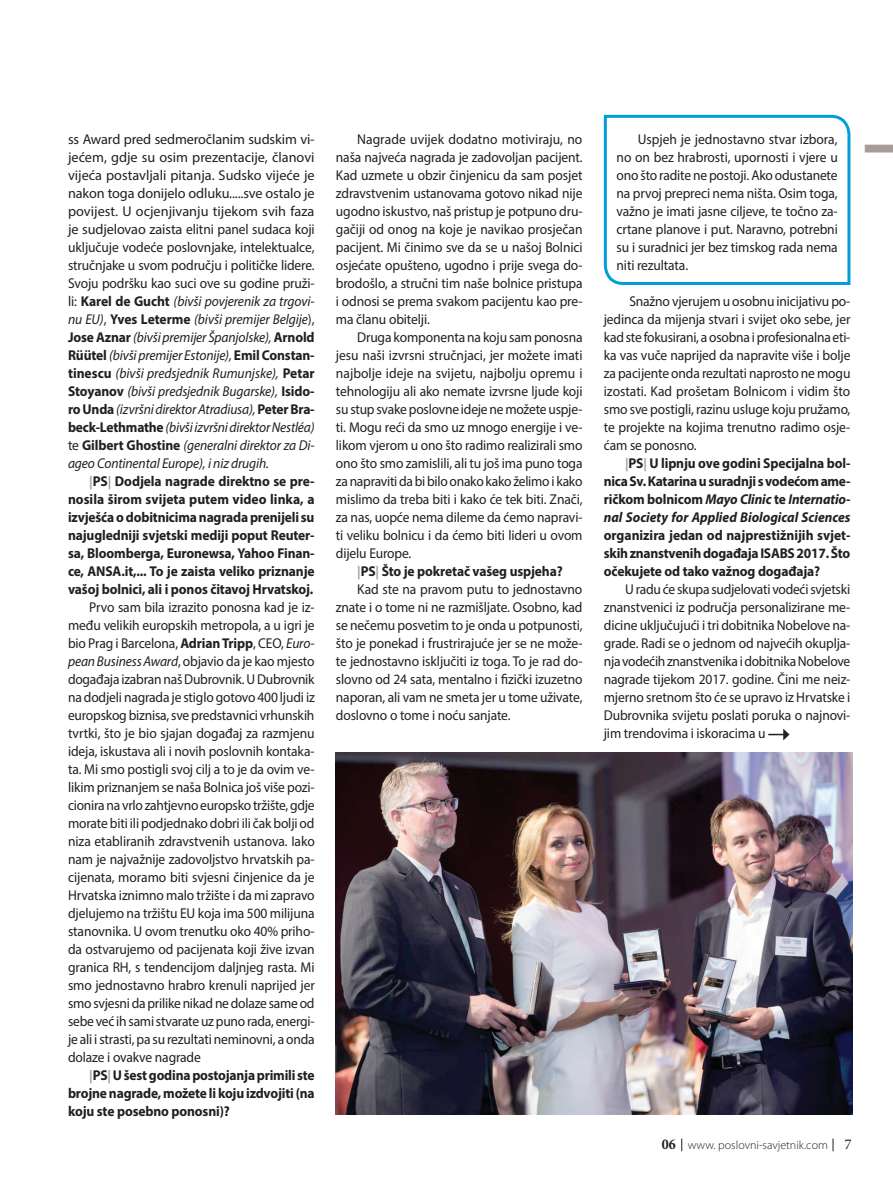
<style>
.page{position:relative;width:893px;height:1191px;background:#fff}
.page>*{position:absolute;margin:0;border:0;box-sizing:border-box;transform-origin:0 0}
.t1{font:14.25px/18px "Myriad Pro";letter-spacing:-.01em;color:#231f20;text-align:justify;scale:.95 1}
.t2{font:14.25px/18px "Myriad Pro";letter-spacing:-.01em;color:#231f20;text-align:justify}
.t3{font:700 14.25px/18px "Myriad Pro";letter-spacing:-.01em;color:#231f20;text-align:justify;scale:.95 1}
.t4{font:300 12px "Myriad Pro";color:#231f20}
.s1{font-weight:700}
.s2{font-style:italic}
.s3{font-size:13.5px;color:#a79c95}
.s4{font-family:"Minion Pro";font-weight:700;font-stretch:condensed;font-size:15px}
.s5{font-family:"Minion Pro";font-weight:400;font-size:15px}
</style>
<div class="page">
<svg style="left:865px;top:145px;width:27px;height:7px"></svg>
<svg style="left:681px;top:1138px;width:1px;height:13px"></svg>
<svg style="left:833px;top:1138px;width:1px;height:13px"></svg>
<svg style="left:603px;top:114px;width:248px;height:171px"></svg>
<svg style="left:768px;top:728px;width:21px;height:12px"></svg>
<img style="left:336px;top:752px;width:517px;height:362px">
<p class="t2" style="left:68px;top:130px;width:248px">ss Award pred sedmeročlanim sudskim vi&shy;jećem, gdje su osim prezentacije, članovi vijeća postavljali pitanja. Sudsko vijeće je nakon toga donijelo odluku.....sve ostalo je povijest. U ocjenjivanju tijekom svih faza je sudjelovao zaista elitni panel sudaca koji uključuje vodeće poslovnjake, intelektualce, stručnjake u svom području i političke lidere.<br>Svoju podršku kao suci ove su godine pruži&shy;li: <span class="s1">Karel de Gucht</span> <span class="s2">(bivši povjerenik za trgovi&shy;nu EU)</span>, <span class="s1">Yves Leterme</span> <span class="s2">(bivši premijer Belgije</span>), <span class="s1">Jose Aznar</span> <span class="s2">(bivši premijer Španjolske),</span> <span class="s1">Arnold Rüütel</span> <span class="s2">(bivši premijer Estonije),</span> <span class="s1">Emil Constan&shy;tinescu</span> <span class="s2">(bivši predsjednik Rumunjske),</span> <span class="s1">Petar Stoyanov</span> <span class="s2">(bivši predsjednik Bugarske),</span> <span class="s1">Isido&shy;ro Unda</span> <span class="s2">(izvršni direktor Atradiusa),</span> <span class="s1">Peter Bra&shy;beck-Lethmathe</span> <span class="s2">(bivši izvršni direktor Nestléa) </span>te <span class="s1">Gilbert Ghostine</span> <span class="s2">(generalni direktor za Di&shy;ageo Continental Europe), i niz drugih.</span></p>
<p class="t3" style="left:68px;top:472px;width:261px;text-indent:21px"><span class="s3">|</span>PS<span class="s3">|</span> Dodjela nagrade direktno se pre&shy;nosila širom svijeta putem video linka, a izvješća o dobitnicima nagrada prenijeli su najugledniji svjetski mediji poput Reuter&shy;sa, Bloomberga, Euronewsa, Yahoo Finan&shy;ce, ANSA.it,... To je zaista veliko priznanje vašoj bolnici, ali i ponos čitavoj Hrvatskoj.</p>
<p class="t1" style="left:68px;top:598px;width:261px;text-indent:21px">Prvo sam bila izrazito ponosna kad je iz&shy;među velikih europskih metropola, a u igri je bio Prag i Barcelona, <span class="s1">Adrian Tripp</span>, CEO, <span class="s2">Euro&shy;pean Business Award</span>, objavio da je kao mjesto događaja izabran naš Dubrovnik. U Dubrovnik na dodjeli nagrada je stiglo gotovo 400 ljudi iz europskog biznisa, sve predstavnici vrhunskih tvrtki, što je bio sjajan događaj za razmjenu ideja, iskustava ali i novih poslovnih kontaka&shy;ta. Mi smo postigli svoj cilj a to je da ovim ve&shy;likim priznanjem se naša Bolnica još više pozi&shy;cionira na vrlo zahtjevno europsko tržište, gdje morate biti ili podjednako dobri ili čak bolji od niza etabliranih zdravstvenih ustanova. Iako nam je najvažnije zadovoljstvo hrvatskih pa&shy;cijenata, moramo biti svjesni činjenice da je Hrvatska iznimno malo tržište i da mi zapravo djelujemo na tržištu EU koja ima 500 milijuna stanovnika. U ovom trenutku oko 40% priho&shy;da ostvarujemo od pacijenata koji žive izvan granica RH, s tendencijom daljnjeg rasta. Mi smo jednostavno hrabro krenuli naprijed jer smo svjesni da prilike nikad ne dolaze same od sebe već ih sami stvarate uz puno rada, energi&shy;je ali i strasti, pa su rezultati neminovni, a onda dolaze i ovakve nagrade</p>
<p class="t3" style="left:68px;top:1066px;width:261px;text-indent:21px"><span class="s3">|</span>PS<span class="s3">|</span> U šest godina postojanja primili ste brojne nagrade, možete li koju izdvojiti (na koju ste posebno ponosni)?</p>
<p class="t1" style="left:336px;top:130px;width:261px;text-indent:21px">Nagrade uvijek dodatno motiviraju, no naša najveća nagrada je zadovoljan pacijent.<br>Kad uzmete u obzir činjenicu da sam posjet zdravstvenim ustanovama gotovo nikad nije ugodno iskustvo, naš pristup je potpuno dru&shy;gačiji od onog na koje je navikao prosječan pacijent. Mi činimo sve da se u našoj Bolnici osjećate opušteno, ugodno i prije svega do&shy;brodošlo, a stručni tim naše bolnice pristupa i odnosi se prema svakom pacijentu kao pre&shy;ma članu obitelji.</p>
<p class="t1" style="left:336px;top:328px;width:261px;text-indent:21px">Druga komponenta na koju sam ponosna jesu naši izvrsni stručnjaci, jer možete imati najbolje ideje na svijetu, najbolju opremu i tehnologiju ali ako nemate izvrsne ljude koji su stup svake poslovne ideje ne možete uspje&shy;ti. Mogu reći da smo uz mnogo energije i ve&shy;likom vjerom u ono što radimo realizirali smo ono što smo zamislili, ali tu još ima puno toga za napraviti da bi bilo onako kako želimo i kako mislimo da treba biti i kako će tek biti. Znači, za nas, uopće nema dileme da ćemo napravi&shy;ti veliku bolnicu i da ćemo biti lideri u ovom dijelu Europe.</p>
<p class="t3" style="left:357px;top:562px;width:218px"><span class="s3">|</span>PS<span class="s3">|</span> Što je pokretač vašeg uspjeha?</p>
<p class="t1" style="left:357px;top:580px;width:239px">Kad ste na pravom putu to jednostavno</p>
<p class="t1" style="left:336px;top:598px;width:261px">znate i o tome ni ne razmišljate. Osobno, kad</p>
<p class="t1" style="left:336px;top:616px;width:261px">se nečemu posvetim to je onda u potpunosti,</p>
<p class="t1" style="left:336px;top:634px;width:261px">što je ponekad i frustrirajuće jer se ne može-</p>
<p class="t1" style="left:336px;top:652px;width:261px">te jednostavno isključiti iz toga. To je rad do-</p>
<p class="t1" style="left:336px;top:670px;width:261px">slovno od 24 sata, mentalno i fizički izuzetno</p>
<p class="t1" style="left:336px;top:688px;width:261px">naporan, ali vam ne smeta jer u tome uživate,</p>
<p class="t1" style="left:336px;top:706px;width:185px">doslovno o tome i noću sanjate.</p>
<p class="t1" style="left:617px;top:130px;width:234px;text-indent:21px">Uspjeh je jednostavno stvar izbora, no on bez hrabrosti, upornosti i vjere u ono što radite ne postoji. Ako odustanete na prvoj prepreci nema ništa. Osim toga, važno je imati jasne ciljeve, te točno za&shy;crtane planove i put. Naravno, potrebni su i suradnici jer bez timskog rada nema niti rezultata.</p>
<p class="t1" style="left:604px;top:292px;width:261px;text-indent:26px">Snažno vjerujem u osobnu inicijativu po&shy;jedinca da mijenja stvari i svijet oko sebe, jer kad ste fokusirani, a osobna i profesionalna eti&shy;ka vas vuče naprijed da napravite više i bolje za pacijente onda rezultati naprosto ne mogu izostati. Kad prošetam Bolnicom i vidim što smo sve postigli, razinu usluge koju pružamo, te projekte na kojima trenutno radimo osje&shy;ćam se ponosno.</p>
<p class="t3" style="left:604px;top:454px;width:261px;text-indent:21px"><span class="s3">|</span>PS<span class="s3">|</span> U lipnju ove godini Specijalna bol&shy;nica Sv. Katarina u suradnji s vodećom ame&shy;ričkom bolnicom <span class="s2">Mayo Clinic</span> te <span class="s2">Internatio&shy;nal Society for Applied Biological Sciences</span></p>
<p class="t3" style="left:604px;top:526px;width:261px">organizira jedan od najprestižnijih svjet&shy;skih znanstvenih događaja ISABS 2017. Što očekujete od tako važnog događaja?</p>
<p class="t1" style="left:604px;top:580px;width:261px;text-indent:21px">U radu će skupa sudjelovati vodeći svjetski znanstvenici iz područja personalizirane me&shy;dicine uključujući i tri dobitnika Nobelove na&shy;grade. Radi se o jednom od najvećih okuplja&shy;nja vodećih znanstvenika i dobitnika Nobelove nagrade tijekom 2017. godine. Čini me neiz&shy;mjerno sretnom što će se upravo iz Hrvatske i Dubrovnika svijetu poslati poruka o najnovi&shy;jim trendovima i iskoracima u</p>
<p class="t4" style="left:662px;top:1137px;width:191px"><span class="s4">06</span> www. poslovni-savjetnik.com <span class="s5">7</span></p>
</div>
